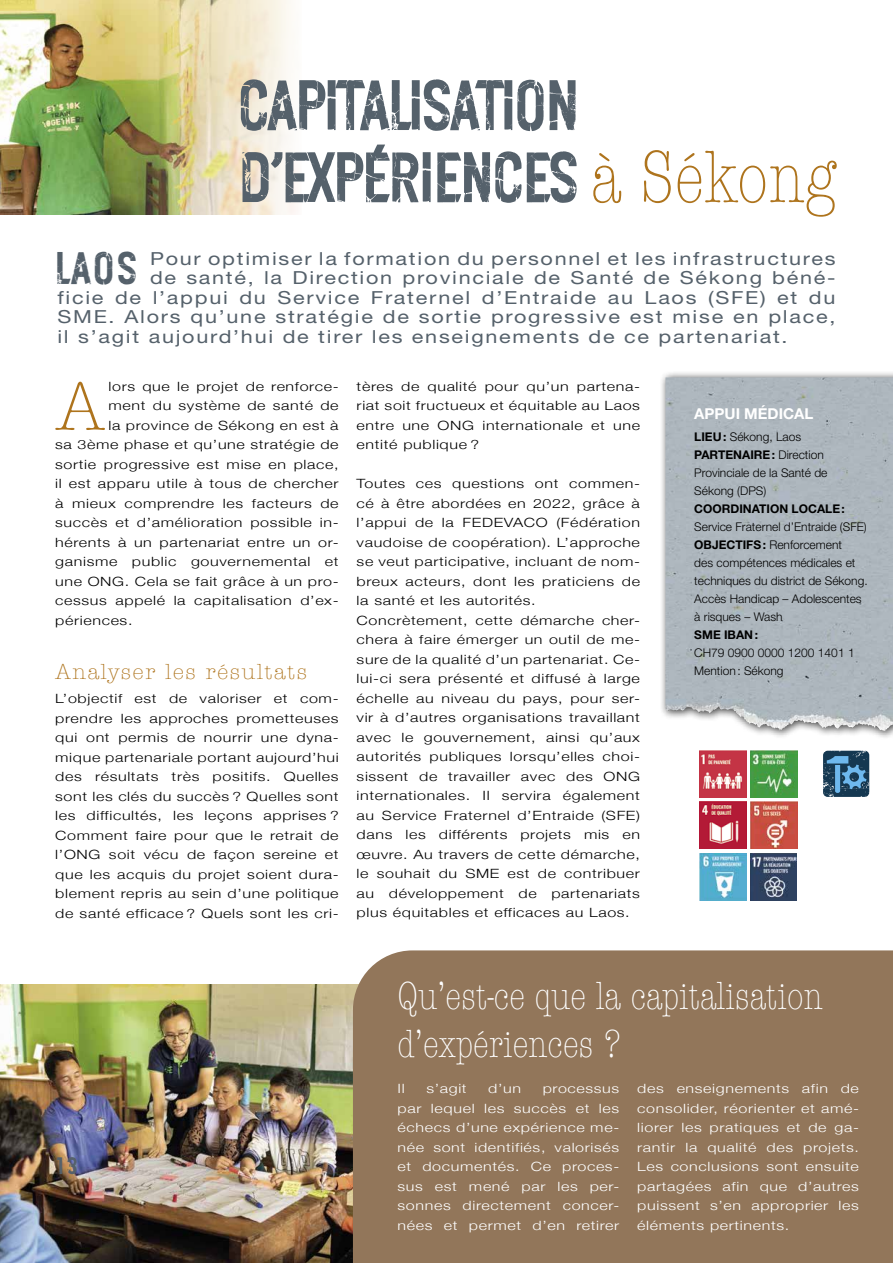
<style>
.page{position:relative;width:893px;height:1263px;background:#fff}
.page>*{position:absolute;margin:0;border:0;box-sizing:border-box;transform-origin:0 0}
.t1{font:72px/72px "Haastkiwi";color:#55616b;scale:.96 1}
.t2{font:300 condensed 70.95px "American Typewriter";color:#ae741d;scale:1.26 1}
.t3{font:46.2px "Haastkiwi";color:#55616b}
.t4{font:300 condensed 40.5px/48px "American Typewriter";color:#fff;scale:.96 1}
.t5{font:24px "Haastkiwi";color:#55616b}
.t6{font:300 condensed 22.5px "American Typewriter";letter-spacing:.04em;color:#ae741d;scale:1.26 1}
.t7{font:18px "Helvetica Neue LT Std";letter-spacing:.08em;color:#55616b;scale:1.2 1}
.t8{font:700 15px "Helvetica Neue LT Std";color:#fff}
.t9{font:300 12.75px/19.5px "Helvetica Neue";letter-spacing:.04em;color:#000;text-align:justify;scale:1.26 1}
.t10{font:300 12.75px/19.5px "Helvetica Neue";letter-spacing:.04em;color:#fff;text-align:justify;scale:1.26 1}
.t11{font:300 12px/18px "Helvetica Neue LT Std";color:#000}
.t12{font:700 12px "Helvetica Neue LT Std";color:#000}
.s1{font-family:"American Typewriter";font-weight:300;font-stretch:condensed;font-size:76.5px;color:#ae741d}
.s2{font-weight:700}
</style>
<div class="page">
<img style="left:0;top:984px;width:353px;height:279px">
<div style="left:353px;top:950px;width:540px;height:313px;background:#92765a"></div>
<img style="left:0;top:0;width:298px;height:215px">
<div style="left:659px;top:371px;width:234px;height:369px;background:#000;opacity:.75"></div>
<img style="left:665px;top:377px;width:141px;height:354px">
<img style="left:699px;top:801px;width:47px;height:47px">
<img style="left:750px;top:853px;width:47px;height:47px">
<svg style="left:823px;top:751px;width:46px;height:46px;background:#356181"></svg>
<img style="left:750px;top:801px;width:47px;height:47px">
<img style="left:750px;top:750px;width:47px;height:47px">
<img style="left:699px;top:750px;width:47px;height:47px">
<img style="left:700px;top:853px;width:47px;height:47px">
<h1 class="t1" style="left:239px;top:67px;width:623px">CAPITALISATION<br>D’EXPÉRIENCES <span class="s1">à Sékong</span></h1>
<h3 class="t3" style="left:55px;top:242px;width:83px">LAOS</h3>
<h3 class="t7" style="left:150px;top:248px;width:573px">Pour optimiser la formation du personnel et les infrastructures</h3>
<h3 class="t7" style="left:150px;top:267px;width:573px">de santé, la Direction provinciale de Santé de Sékong béné-</h3>
<h3 class="t7" style="left:57px;top:287px;width:650px">ficie de l’appui du Service Fraternel d’Entraide au Laos (SFE) et du</h3>
<h3 class="t7" style="left:57px;top:306px;width:650px">SME. Alors qu’une stratégie de sortie progressive est mise en place,</h3>
<h3 class="t7" style="left:57px;top:326px;width:610px">il s’agit aujourd’hui de tirer les enseignements de ce partenariat.</h3>
<h2 class="t2" style="left:55px;top:359px;width:41px">A</h2>
<p class="t9" style="left:109px;top:376px;width:184px">lors que le projet de renforce-</p>
<p class="t9" style="left:109px;top:395px;width:184px">ment du système de santé de</p>
<p class="t9" style="left:109px;top:415px;width:184px">la province de Sékong en est à</p>
<p class="t9" style="left:55px;top:434px;width:226px">sa 3ème phase et qu’une stratégie de</p>
<p class="t9" style="left:55px;top:454px;width:226px">sortie progressive est mise en place,</p>
<p class="t9" style="left:55px;top:473px;width:226px">il est apparu utile à tous de chercher</p>
<p class="t9" style="left:55px;top:493px;width:226px">à mieux comprendre les facteurs de</p>
<p class="t9" style="left:55px;top:512px;width:226px">succès et d’amélioration possible in-</p>
<p class="t9" style="left:55px;top:532px;width:226px">hérents à un partenariat entre un or-</p>
<p class="t9" style="left:55px;top:551px;width:226px">ganisme public gouvernemental et</p>
<p class="t9" style="left:55px;top:571px;width:226px">une ONG. Cela se fait grâce à un pro-</p>
<p class="t9" style="left:55px;top:590px;width:226px">cessus appelé la capitalisation d’ex-</p>
<p class="t9" style="left:55px;top:610px;width:63px">périences.</p>
<h3 class="t6" style="left:55px;top:657px;width:202px">Analyser les résultats</h3>
<p class="t9" style="left:55px;top:688px;width:226px">L’objectif est de valoriser et com&shy;prendre les approches prometteuses qui ont permis de nourrir une dyna&shy;mique partenariale portant aujourd’hui des résultats très positifs. Quelles sont les clés du succès ? Quelles sont les difficultés, les leçons apprises ?<br>Comment faire pour que le retrait de l’ONG soit vécu de façon sereine et que les acquis du projet soient dura&shy;blement repris au sein d’une politique de santé efficace ? Quels sont les cri-</p>
<p class="t9" style="left:357px;top:376px;width:226px">tères de qualité pour qu’un partena&shy;riat soit fructueux et équitable au Laos entre une ONG internationale et une entité publique ?</p>
<p class="t9" style="left:357px;top:473px;width:226px;text-align:left">Toutes ces questions ont commen&shy;cé à être abordées en 2022, grâce à l’appui de la FEDEVACO (Fédération vaudoise de coopération). L’approche se veut participative, incluant de nom&shy;breux acteurs, dont les praticiens de la santé et les autorités.<br>Concrètement, cette démarche cher&shy;chera à faire émerger un outil de me&shy;sure de la qualité d’un partenariat. Ce&shy;lui-ci sera présenté et diffusé à large échelle au niveau du pays, pour ser&shy;vir à d’autres organisations travaillant avec le gouvernement, ainsi qu’aux autorités publiques lorsqu’elles choi&shy;sissent de travailler avec des ONG internationales. Il servira également au Service Fraternel d’Entraide (SFE) dans les différents projets mis en œuvre. Au travers de cette démarche, le souhait du SME est de contribuer au développement de partenariats plus équitables et efficaces au Laos.</p>
<p class="t8" style="left:694px;top:404px;width:121px">APPUI MÉDICAL</p>
<p class="t11" style="left:694px;top:428px;width:135px"><span class="s2">LIEU:</span> Sékong, Laos<br><span class="s2">PARTENAIRE:</span> Direction<br>Provinciale de la Santé de<br>Sékong (DPS)</p>
<p class="t12" style="left:694px;top:501px;width:152px">COORDINATION LOCALE:</p>
<p class="t11" style="left:694px;top:518px;width:175px">Service Fraternel d’Entraide (SFE)<br><span class="s2">OBJECTIFS:</span> Renforcement<br>des compétences médicales et techniques du district de Sékong.<br>Accès Handicap – Adolescentes à risques – Wash</p>
<p class="t12" style="left:694px;top:627px;width:65px">SME IBAN:</p>
<p class="t11" style="left:694px;top:644px;width:162px">CH79 0900 0000 1200 1401 1<br>Mention: Sékong</p>
<h3 class="t5" style="left:55px;top:1152px;width:24px">13</h3>
<h3 class="t4" style="left:398px;top:971px;width:444px">Qu’est-ce que la capitalisation d’expériences ?</h3>
<p class="t10" style="left:398px;top:1078px;width:7px">Il</p>
<p class="t10" style="left:426px;top:1078px;width:34px">s’agit</p>
<p class="t10" style="left:488px;top:1078px;width:28px">d’un</p>
<p class="t10" style="left:398px;top:1078px;width:177px;text-indent:145px">processus par lequel les succès et les échecs d’une expérience me&shy;née sont identifiés, valorisés et documentés. Ce proces&shy;sus est mené par les per&shy;sonnes directement concer&shy;nées et permet d’en retirer</p>
<p class="t10" style="left:637px;top:1078px;width:177px">des enseignements afin de consolider, réorienter et amé&shy;liorer les pratiques et de ga&shy;rantir la qualité des projets.<br>Les conclusions sont ensuite partagées afin que d’autres puissent s’en approprier les éléments pertinents.</p>
</div>
